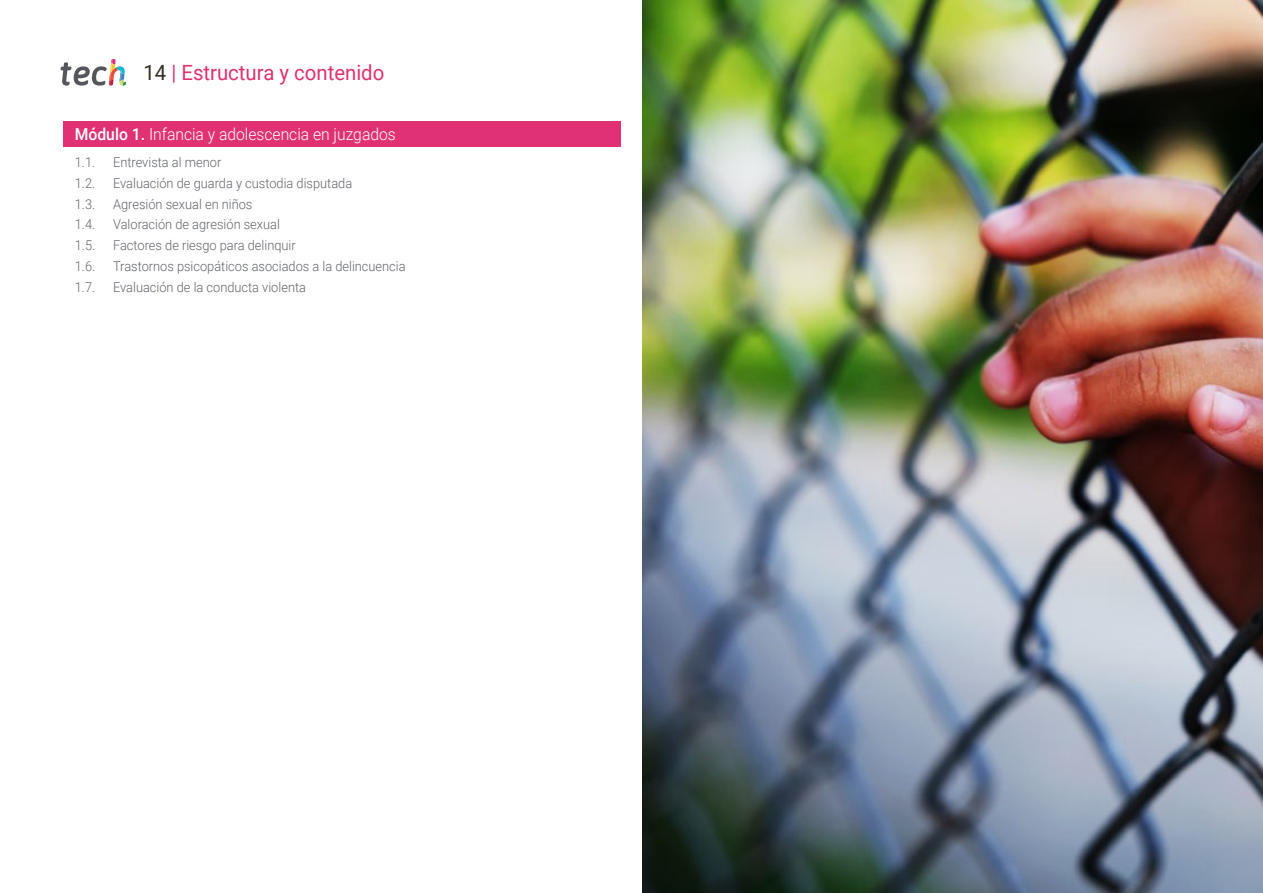
<style>
.page{position:relative;width:1263px;height:893px;background:#fff}
.page>*{position:absolute;margin:0;border:0;box-sizing:border-box;transform-origin:0 0}
.t1{font:21px "Roboto";color:#df316f}
.t2{font:300 16.5px "Roboto";color:#fff;scale:.95 1}
.t3{font:300 13.5px "Roboto";color:#61646a;scale:.95 1}
.s1{color:#312e20}
.s2{font-weight:500}
</style>
<div class="page">
<div style="left:64px;top:121px;width:557px;height:25px;background:#df3174"></div>
<img style="left:642px;top:0;width:621px;height:893px">
<svg style="left:61px;top:59px;width:65px;height:27px"></svg>
<h1 class="t1" style="left:144px;top:57px;width:242px"><span class="s1">14</span> | Estructura y contenido</h1>
<p class="t2" style="left:75px;top:123px;width:339px"><span class="s2">Módulo 1.</span> Infancia y adolescencia en juzgados</p>
<p class="t3" style="left:75px;top:153px;width:23px">1.1.</p>
<p class="t3" style="left:113px;top:153px;width:115px">Entrevista al menor</p>
<p class="t3" style="left:75px;top:174px;width:23px">1.2.</p>
<p class="t3" style="left:113px;top:174px;width:253px">Evaluación de guarda y custodia disputada</p>
<p class="t3" style="left:75px;top:194px;width:23px">1.3.</p>
<p class="t3" style="left:113px;top:194px;width:148px">Agresión sexual en niños</p>
<p class="t3" style="left:75px;top:215px;width:23px">1.4.</p>
<p class="t3" style="left:113px;top:215px;width:177px">Valoración de agresión sexual</p>
<p class="t3" style="left:75px;top:236px;width:23px">1.5.</p>
<p class="t3" style="left:113px;top:236px;width:194px">Factores de riesgo para delinquir</p>
<p class="t3" style="left:75px;top:257px;width:23px">1.6.</p>
<p class="t3" style="left:113px;top:257px;width:309px">Trastornos psicopáticos asociados a la delincuencia</p>
<p class="t3" style="left:75px;top:277px;width:23px">1.7.</p>
<p class="t3" style="left:113px;top:277px;width:205px">Evaluación de la conducta violenta</p>
</div>
